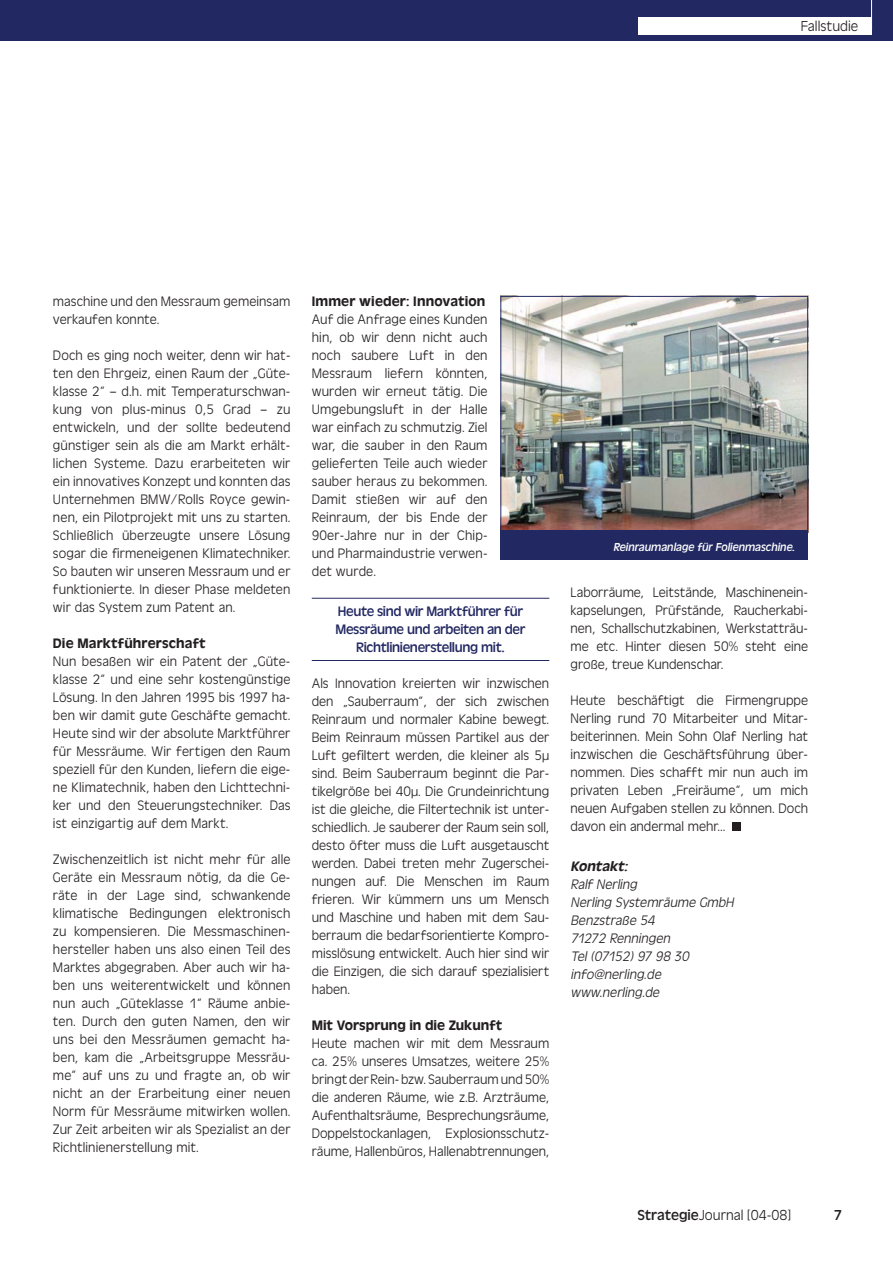
<style>
.page{position:relative;width:893px;height:1263px;background:#fff}
.page>*{position:absolute;margin:0;border:0;box-sizing:border-box;transform-origin:0 0}
.t1{font:15px "Antigone Dsp Light";color:#231f20}
.t2{font:15px "Antigone Dsp Regular";color:#231f20}
.t3{font:14.25px/18px "Antigone Dsp Light";color:#231f20;text-align:justify}
.t4{font:italic 14.25px/18px "Antigone Dsp Light";color:#231f20}
.t5{font:14.25px/18px "Antigone Dsp Regular";letter-spacing:-.025em;color:#222861;text-align:center}
.t6{font:14.25px "Antigone Dsp Medium";letter-spacing:.01em;color:#231f20}
.t7{font:italic 14.25px "Antigone Dsp Medium";color:#231f20}
.t8{font:12px "Antigone Dsp Italic";color:#fff}
.s1{font-family:"Antigone Dsp Regular"}
</style>
<div class="page">
<div style="left:0;top:0;width:892px;height:40px;background:#222861"></div>
<hr style="left:871px;top:0;width:1px;height:30px;background:#fff">
<div style="left:638px;top:17px;width:233px;height:17px;background:#fff"></div>
<hr style="left:312px;top:598px;width:237px;height:1px;background:#222861">
<hr style="left:312px;top:660px;width:237px;height:1px;background:#222861">
<div style="left:732px;top:822px;width:9px;height:9px;background:#231f20"></div>
<img style="left:502px;top:298px;width:304px;height:233px">
<div style="left:500px;top:296px;width:308px;height:237px;border:1px solid #222861"></div>
<div style="left:500px;top:531px;width:308px;height:29px;background:#222861"></div>
<p class="t1" style="left:800px;top:20px;width:59px">Fallstudie</p>
<p class="t3" style="left:53px;top:292px;width:239px">maschine und den Messraum gemeinsam verkaufen konnte.</p>
<p class="t3" style="left:53px;top:346px;width:239px">Doch es ging noch weiter, denn wir hat&shy;ten den Ehrgeiz, einen Raum der „Güte&shy;klasse 2“ – d.h. mit Temperaturschwan&shy;kung von plus-minus 0,5 Grad – zu entwickeln, und der sollte bedeutend günstiger sein als die am Markt erhält&shy;lichen Systeme. Dazu erarbeiteten wir ein innovatives Konzept und konnten das Unternehmen BMW/Rolls Royce gewin&shy;nen, ein Pilotprojekt mit uns zu starten.<br>Schließlich überzeugte unsere Lösung sogar die firmeneigenen Klimatechniker.<br>So bauten wir unseren Messraum und er funktionierte. In dieser Phase meldeten wir das System zum Patent an.</p>
<p class="t6" style="left:53px;top:638px;width:154px">Die Marktführerschaft</p>
<p class="t3" style="left:53px;top:652px;width:239px">Nun besaßen wir ein Patent der „Güte&shy;klasse 2“ und eine sehr kostengünstige Lösung. In den Jahren 1995 bis 1997 ha&shy;ben wir damit gute Geschäfte gemacht.<br>Heute sind wir der absolute Marktführer für Messräume. Wir fertigen den Raum speziell für den Kunden, liefern die eige&shy;ne Klimatechnik, haben den Lichttechni&shy;ker und den Steuerungstechniker. Das ist einzigartig auf dem Markt.</p>
<p class="t3" style="left:53px;top:850px;width:239px">Zwischenzeitlich ist nicht mehr für alle Geräte ein Messraum nötig, da die Ge&shy;räte in der Lage sind, schwankende klimatische Bedingungen elektronisch zu kompensieren. Die Messmaschinen&shy;hersteller haben uns also einen Teil des Marktes abgegraben. Aber auch wir ha&shy;ben uns weiterentwickelt und können nun auch „Güteklasse 1“ Räume anbie&shy;ten. Durch den guten Namen, den wir uns bei den Messräumen gemacht ha&shy;ben, kam die „Arbeitsgruppe Messräu&shy;me“ auf uns zu und fragte an, ob wir nicht an der Erarbeitung einer neuen Norm für Messräume mitwirken wollen.<br>Zur Zeit arbeiten wir als Spezialist an der Richtlinienerstellung mit.</p>
<p class="t6" style="left:312px;top:296px;width:175px">Immer wieder: Innovation</p>
<p class="t3" style="left:312px;top:310px;width:177px">Auf die Anfrage eines Kunden hin, ob wir denn nicht auch noch saubere Luft in den Messraum liefern könnten, wurden wir erneut tätig. Die Umgebungsluft in der Halle war einfach zu schmutzig. Ziel war, die sauber in den Raum gelieferten Teile auch wieder sauber heraus zu bekommen.<br>Damit stießen wir auf den Reinraum, der bis Ende der 90er-Jahre nur in der Chip&shy;und Pharmaindustrie verwen&shy;det wurde.</p>
<p class="t5" style="left:335px;top:603px;width:191px">Heute sind wir Marktführer für<br>Messräume und arbeiten an der<br>Richtlinienerstellung mit.</p>
<p class="t3" style="left:312px;top:674px;width:239px">Als Innovation kreierten wir inzwischen den „Sauberraum“, der sich zwischen Reinraum und normaler Kabine bewegt.<br>Beim Reinraum müssen Partikel aus der Luft gefiltert werden, die kleiner als 5µ sind. Beim Sauberraum beginnt die Par&shy;tikelgröße bei 40µ. Die Grundeinrichtung ist die gleiche, die Filtertechnik ist unter&shy;schiedlich. Je sauberer der Raum sein soll, desto öfter muss die Luft ausgetauscht werden. Dabei treten mehr Zugerschei&shy;nungen auf. Die Menschen im Raum frieren. Wir kümmern uns um Mensch und Maschine und haben mit dem Sau&shy;berraum die bedarfsorientierte Kompro&shy;misslösung entwickelt. Auch hier sind wir die Einzigen, die sich darauf spezialisiert haben.</p>
<p class="t6" style="left:312px;top:1019px;width:192px">Mit Vorsprung in die Zukunft</p>
<p class="t3" style="left:312px;top:1034px;width:239px">Heute machen wir mit dem Messraum ca. 25% unseres Umsatzes, weitere 25% bringt der Rein- bzw. Sauberraum und 50% die anderen Räume, wie z.B. Arzträume, Aufenthaltsräume, Besprechungsräume, Doppelstockanlagen, Explosionsschutz&shy;räume, Hallenbüros, Hallenabtrennungen,</p>
<p class="t8" style="left:613px;top:542px;width:183px">Reinraumanlage für Folienmaschine.</p>
<p class="t3" style="left:570px;top:583px;width:239px">Laborräume, Leitstände, Maschinenein&shy;kapselungen, Prüfstände, Raucherkabi&shy;nen, Schallschutzkabinen, Werkstatträu&shy;me etc. Hinter diesen 50% steht eine große, treue Kundenschar.</p>
<p class="t3" style="left:570px;top:691px;width:239px">Heute beschäftigt die Firmengruppe Nerling rund 70 Mitarbeiter und Mitar&shy;beiterinnen. Mein Sohn Olaf Nerling hat inzwischen die Geschäftsführung über&shy;nommen. Dies schafft mir nun auch im privaten Leben „Freiräume“, um mich neuen Aufgaben stellen zu können. Doch davon ein andermal mehr...</p>
<p class="t7" style="left:570px;top:861px;width:61px">Kontakt:</p>
<p class="t4" style="left:570px;top:876px;width:167px">Ralf Nerling<br>Nerling Systemräume GmbH<br>Benzstraße 54<br>71272 Renningen<br>Tel (07152) 97 98 30 info@nerling.de www.nerling.de</p>
<p class="t1" style="left:637px;top:1209px;width:155px"><span class="s1">Strategie</span>Journal [04-08]</p>
<p class="t2" style="left:833px;top:1209px;width:10px">7</p>
</div>
